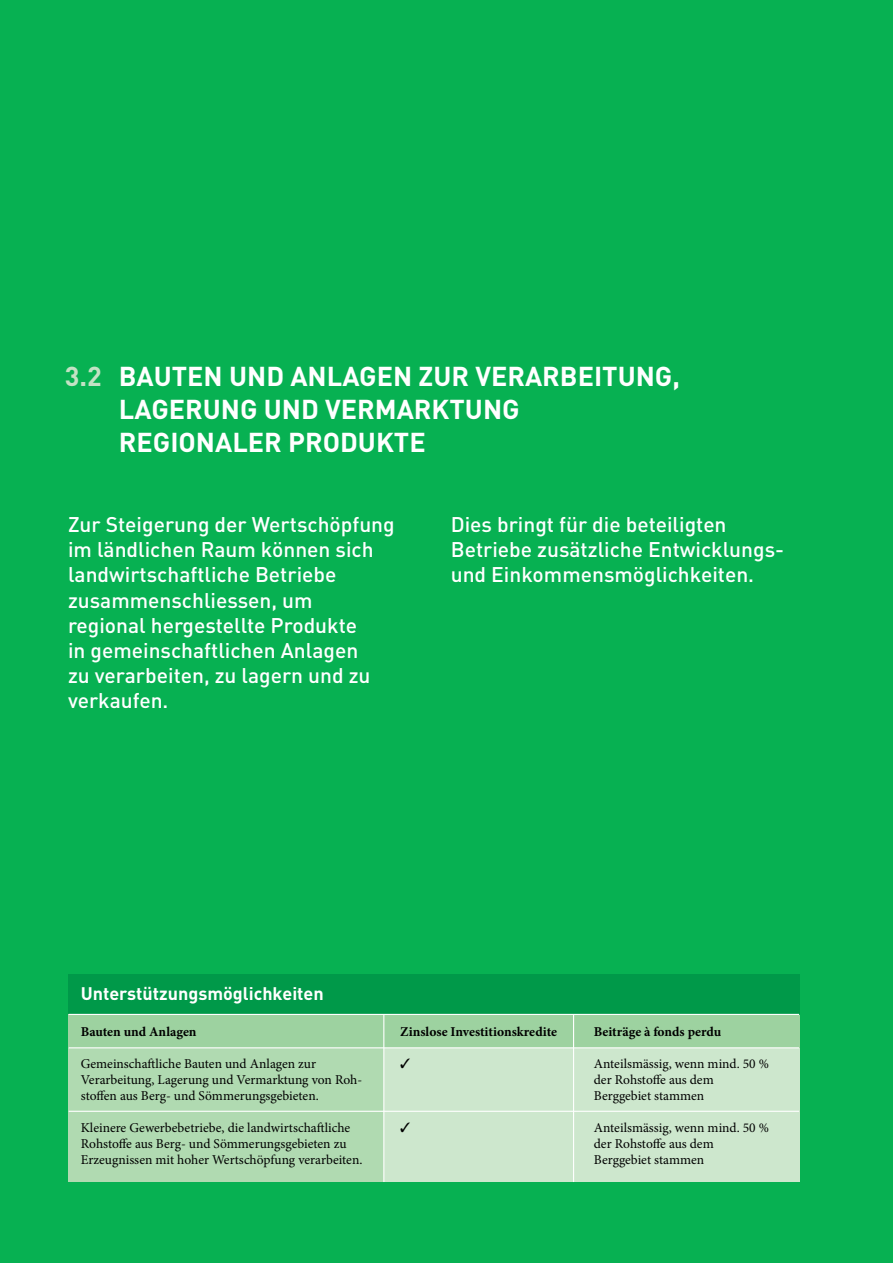
<style>
.page{position:relative;width:893px;height:1263px;background:#07b152}
.page>*{position:absolute;margin:0;border:0;box-sizing:border-box;transform-origin:0 0}
.t1{font:700 27px/33px "DIN";color:#fff}
.t2{font:500 21px/25.2px "DIN";color:#fff}
.t3{font:700 18px "DIN";color:#fff}
.t4{font:13.5px "Minion Pro";color:#000}
.t5{font:700 13.5px "Minion Pro";letter-spacing:-.005em;color:#000}
.s1{color:#c3e2c4}
</style>
<div class="page">
<div style="left:383px;top:1036px;width:417px;height:146px;background:#cde7cd"></div>
<div style="left:68px;top:1014px;width:315px;height:168px;background:#b0dab1"></div>
<div style="left:68px;top:974px;width:732px;height:40px;background:#009949"></div>
<div style="left:68px;top:1015px;width:732px;height:32px;background:#9dd2a0"></div>
<hr style="left:69px;top:1047px;width:730px;height:1px;background:#fff">
<hr style="left:69px;top:1014px;width:730px;height:1px;background:#fff">
<hr style="left:69px;top:1111px;width:730px;height:1px;background:#fff">
<hr style="left:383px;top:1015px;width:1px;height:167px;background:#fff">
<hr style="left:573px;top:1015px;width:1px;height:167px;background:#fff">
<h1 class="t1" style="left:119px;top:359px;width:563px;text-indent:-54px"><span class="s1">3.2</span> BAUTEN UND ANLAGEN ZUR VERARBEITUNG,<br>LAGERUNG UND VERMARKTUNG<br>REGIONALER PRODUKTE</h1>
<h2 class="t2" style="left:68px;top:511px;width:328px">Zur Steigerung der Wertschöpfung im ländlichen Raum können sich landwirtschaftliche Betriebe zusammenschliessen, um regional hergestellte Produkte<br>in gemeinschaftlichen Anlagen<br>zu verarbeiten, zu lagern und zu verkaufen.</h2>
<h2 class="t2" style="left:451px;top:511px;width:335px">Dies bringt für die beteiligten<br>Betriebe zusätzliche Entwicklungs&shy;und Einkommensmöglichkeiten.</h2>
<h3 class="t3" style="left:81px;top:982px;width:244px">Unterstützungsmöglichkeiten</h3>
<p class="t5" style="left:81px;top:1022px;width:117px">Bauten und Anlagen</p>
<p class="t5" style="left:400px;top:1022px;width:158px">Zinslose Investitionskredite</p>
<p class="t5" style="left:594px;top:1022px;width:129px">Beiträge à fonds perdu</p>
<p class="t4" style="left:81px;top:1055px;width:237px">Gemeinschaftliche Bauten und Anlagen zur</p>
<p class="t4" style="left:594px;top:1055px;width:177px">Anteilsmässig, wenn mind. 50 %</p>
<p class="t4" style="left:81px;top:1071px;width:283px">Verarbeitung, Lagerung und Vermarktung von Roh-</p>
<p class="t4" style="left:594px;top:1071px;width:121px">der Rohstoffe aus dem</p>
<p class="t4" style="left:81px;top:1087px;width:239px">stoffen aus Berg- und Sömmerungsgebieten.</p>
<p class="t4" style="left:594px;top:1087px;width:112px">Berggebiet stammen</p>
<p class="t4" style="left:81px;top:1118px;width:271px">Kleinere Gewerbebetriebe, die landwirtschaftliche</p>
<p class="t4" style="left:594px;top:1118px;width:177px">Anteilsmässig, wenn mind. 50 %</p>
<p class="t4" style="left:81px;top:1134px;width:267px">Rohstoffe aus Berg- und Sömmerungsgebieten zu</p>
<p class="t4" style="left:594px;top:1134px;width:121px">der Rohstoffe aus dem</p>
<p class="t4" style="left:81px;top:1151px;width:283px">Erzeugnissen mit hoher Wertschöpfung verarbeiten.</p>
<p class="t4" style="left:594px;top:1151px;width:112px">Berggebiet stammen</p>
</div>
